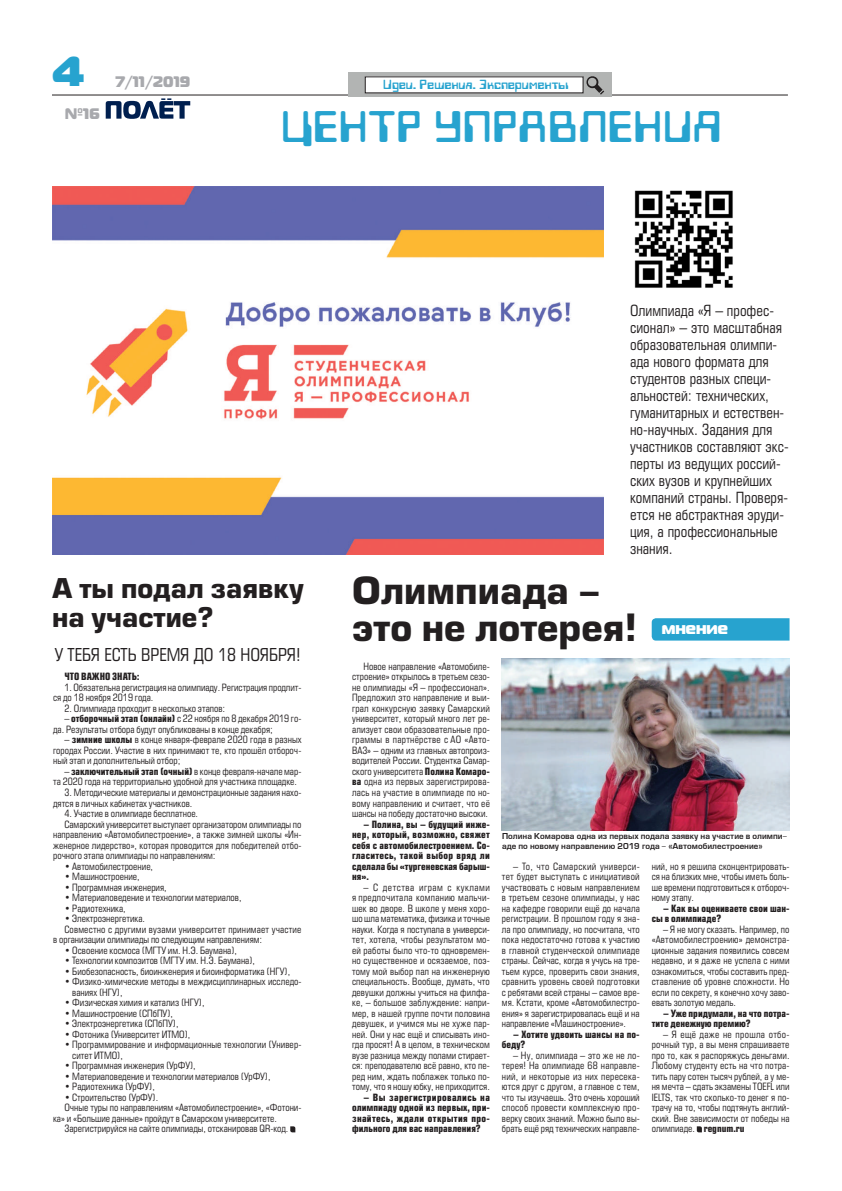
<style>
.page{position:relative;width:842px;height:1191px;background:#fff}
.page>*{position:absolute;margin:0;border:0;box-sizing:border-box;transform-origin:0 0}
.t1{font:48.7px "Techno 28";color:#27a3cf}
.t2{font:41.7px "Magistral Black C";color:#27a3cf}
.t3{font:700 36.7px/37.5px "Europe";color:#231f20}
.t4{font:700 26.6px/28.2px "Europe";color:#231f20}
.t5{font:17.3px "Europe Cond";letter-spacing:.065em;color:#231f20}
.t6{font:16.7px "Magistral Black C";color:#fff}
.t7{font:15.3px "Magistral Black C";color:#a8a9ad}
.t8{font:15px/17px "Europe Cond";color:#231f20}
.t9{font:14.6px "Techno 28";letter-spacing:-.01em;color:#27a3cf}
.t10{font:9.8px/10.5px "Europe Cond";color:#231f20;text-align:justify}
.t11{font:700 9.8px/10.5px "Europe Cond";color:#231f20}
.t12{font:8px/10px "Europe Demi Normal";color:#231f20}
.s1{font-weight:700}
</style>
<div class="page">
<hr style="left:52px;top:95px;width:736px;height:1px;background:#231f20">
<svg style="left:348px;top:72px;width:264px;height:25px;background:#a7a9a8"></svg>
<svg style="left:586px;top:76px;width:18px;height:19px"></svg>
<div style="left:365px;top:77px;width:218px;height:16px;background:#fff"></div>
<svg style="left:697px;top:1126px;width:5px;height:6px"></svg>
<svg style="left:290px;top:1126px;width:5px;height:6px"></svg>
<img style="left:502px;top:658px;width:287px;height:172px">
<img style="left:52px;top:186px;width:551px;height:368px">
<img style="left:634px;top:190px;width:99px;height:98px">
<div style="left:652px;top:618px;width:137px;height:22px;background:#27a3cf"></div>
<svg style="left:106px;top:98px;width:84px;height:21px"></svg>
<h2 class="t2" style="left:52px;top:44px;width:34px">4</h2>
<h3 class="t7" style="left:116px;top:71px;width:76px">7/11/2019</h3>
<h3 class="t9" style="left:383px;top:78px;width:187px">Идеи. Решения. Эксперименты</h3>
<h3 class="t7" style="left:65px;top:103px;width:36px">№16</h3>
<h1 class="t1" style="left:281px;top:104px;width:443px">центр управления</h1>
<h3 class="t4" style="left:52px;top:574px;width:253px">А ты подал заявку на участие?</h3>
<h3 class="t5" style="left:55px;top:644px;width:247px">У тебя есть время до 18 ноября!</h3>
<p class="t11" style="left:64px;top:671px;width:77px">Что важно знать:</p>
<p class="t10" style="left:53px;top:682px;width:250px;text-indent:11px">1. Обязательна регистрация на олимпиаду. Регистрация продлит&shy;ся до 18 ноября 2019 года.</p>
<p class="t10" style="left:64px;top:703px;width:162px">2. Олимпиада проходит в несколько этапов:</p>
<p class="t10" style="left:53px;top:713px;width:250px;text-indent:11px">– <span class="s1">отборочный этап (онлайн)</span> с 22 ноября по 8 декабря 2019 го&shy;да. Результаты отбора будут опубликованы в конце декабря;</p>
<p class="t10" style="left:53px;top:734px;width:250px;text-indent:11px">– <span class="s1">зимние школы</span> в конце января-феврале 2020 года в разных городах России. Участие в них принимают те, кто прошёл отбороч&shy;ный этап и дополнительный отбор;</p>
<p class="t10" style="left:53px;top:766px;width:250px;text-indent:11px">– <span class="s1">заключительный этап (очный)</span> в конце февраля-начале мар&shy;та 2020 года на территориально удобной для участника площадке.</p>
<p class="t10" style="left:53px;top:787px;width:250px;text-indent:11px">3. Методические материалы и демонстрационные задания нахо&shy;дятся в личных кабинетах участников.</p>
<p class="t10" style="left:64px;top:808px;width:135px">4. Участие в олимпиаде бесплатное.</p>
<p class="t10" style="left:64px;top:818px;width:238px">Самарский университет выступает организатором олимпиады по</p>
<p class="t10" style="left:53px;top:829px;width:250px">направлению «Автомобилестроение», а также зимней школы «Ин-</p>
<p class="t10" style="left:53px;top:839px;width:250px">женерное лидерство», которая проводится для победителей отбо-</p>
<p class="t10" style="left:53px;top:850px;width:164px">рочного этапа олимпиады по направлениям:</p>
<p class="t10" style="left:64px;top:860px;width:90px">• Автомобилестроение,</p>
<p class="t10" style="left:64px;top:871px;width:77px">• Машиностроение,</p>
<p class="t10" style="left:64px;top:881px;width:104px">• Программная инженерия,</p>
<p class="t10" style="left:64px;top:892px;width:179px">• Материаловедение и технологии материалов,</p>
<p class="t10" style="left:64px;top:902px;width:63px">• Радиотехника,</p>
<p class="t10" style="left:64px;top:913px;width:82px">• Электроэнергетика.</p>
<p class="t10" style="left:64px;top:923px;width:239px">Совместно с другими вузами университет принимает участие</p>
<p class="t10" style="left:53px;top:934px;width:211px">в организации олимпиады по следующим направлениям:</p>
<p class="t10" style="left:64px;top:944px;width:174px">• Освоение космоса (МГТУ им. Н.Э. Баумана),</p>
<p class="t10" style="left:64px;top:955px;width:192px">• Технологии композитов (МГТУ им. Н.Э. Баумана),</p>
<p class="t10" style="left:64px;top:965px;width:227px">• Биобезопасность, биоинженерия и биоинформатика (НГУ),</p>
<p class="t10" style="left:72px;top:976px;width:231px;text-indent:-8px">• Физико-химические методы в междисциплинарных исследо&shy;ваниях (НГУ),</p>
<p class="t10" style="left:64px;top:997px;width:142px">• Физическая химия и катализ (НГУ),</p>
<p class="t10" style="left:64px;top:1007px;width:110px">• Машиностроение (СПбПУ),</p>
<p class="t10" style="left:64px;top:1018px;width:116px">• Электроэнергетика (СПбПУ),</p>
<p class="t10" style="left:64px;top:1028px;width:128px">• Фотоника (Университет ИТМО),</p>
<p class="t10" style="left:72px;top:1039px;width:231px;text-indent:-8px">• Программирование и информационные технологии (Универ&shy;ситет ИТМО),</p>
<p class="t10" style="left:64px;top:1060px;width:133px">• Программная инженерия (УрФУ),</p>
<p class="t10" style="left:64px;top:1070px;width:208px">• Материаловедение и технологии материалов (УрФУ),</p>
<p class="t10" style="left:64px;top:1081px;width:92px">• Радиотехника (УрФУ),</p>
<p class="t10" style="left:64px;top:1091px;width:95px">• Строительство (УрФУ).</p>
<p class="t10" style="left:64px;top:1102px;width:238px">Очные туры по направлениям «Автомобилестроение», «Фотони-</p>
<p class="t10" style="left:53px;top:1113px;width:225px">ка» и «Большие данные» пройдут в Самарском университете.</p>
<p class="t10" style="left:64px;top:1123px;width:225px">Зарегистрируйся на сайте олимпиады, отсканировав QR-код.</p>
<p class="t8" style="left:630px;top:302px;width:160px">Олимпиада «Я – профес&shy;сионал» – это масштабная образовательная олимпи&shy;ада нового формата для студентов разных специ&shy;альностей: технических, гуманитарных и естествен&shy;но-научных. Задания для участников составляют экс&shy;перты из ведущих россий&shy;ских вузов и крупнейших компаний страны. Проверя&shy;ется не абстрактная эруди&shy;ция, а профессиональные знания.</p>
<h3 class="t3" style="left:352px;top:571px;width:287px">Олимпиада - это не лотерея!</h3>
<h3 class="t6" style="left:662px;top:617px;width:68px">мнение</h3>
<p class="t10" style="left:352px;top:661px;width:139px;text-indent:11px">Новое направление «Автомобиле&shy;строение» открылось в третьем сезо&shy;не олимпиады «Я – профессионал».<br>Предложил это направление и выи&shy;грал конкурсную заявку Самарский университет, который много лет ре&shy;ализует свои образовательные про&shy;граммы в партнёрстве с АО «Авто-ВАЗ» – одним из главных автопроиз&shy;водителей России. Студентка Самар&shy;ского университета <span class="s1">Полина Комаро&shy;ва</span> одна из первых зарегистрирова&shy;лась на участие в олимпиаде по но&shy;вому направлению и считает, что её шансы на победу достаточно высоки.</p>
<p class="t11" style="left:352px;top:818px;width:139px;text-align:justify;text-indent:11px">– Полина, вы – будущий инже&shy;нер, который, возможно, свяжет себя с автомобилестроением. Со&shy;гласитесь, такой выбор вряд ли сделала бы «тургеневская барыш&shy;ня».</p>
<p class="t10" style="left:352px;top:881px;width:139px;text-indent:11px">– С детства играм с куклами я предпочитала компанию мальчи&shy;шек во дворе. В школе у меня хоро&shy;шо шла математика, физика и точные науки. Когда я поступала в универси&shy;тет, хотела, чтобы результатом мо&shy;ей работы было что-то одновремен&shy;но существенное и осязаемое, поэ&shy;тому мой выбор пал на инженерную специальность. Вообще, думать, что девушки должны учиться на филфа&shy;ке, – большое заблуждение: напри&shy;мер, в нашей группе почти половина девушек, и учимся мы не хуже пар&shy;ней. Они у нас ещё и списывать ино&shy;гда просят! А в целом, в техническом вузе разница между полами стирает&shy;ся: преподавателю всё равно, кто пе&shy;ред ним, ждать поблажек только по&shy;тому, что я ношу юбку, не приходится.</p>
<p class="t11" style="left:352px;top:1091px;width:139px;text-align:justify;text-indent:11px">– Вы зарегистрировались на олимпиаду одной из первых, при&shy;знайтесь, ждали открытия про&shy;фильного для вас направления?</p>
<p class="t12" style="left:502px;top:831px;width:286px">Полина Комарова одна из первых подала заявку на участие в олимпи&shy;аде по новому направлению 2019 года - «Автомобилестроение»</p>
<p class="t10" style="left:502px;top:860px;width:139px;text-indent:11px">– То, что Самарский универси&shy;тет будет выступать с инициативой участвовать с новым направлением в третьем сезоне олимпиады, у нас на кафедре говорили ещё до начала регистрации. В прошлом году я зна&shy;ла про олимпиаду, но посчитала, что пока недостаточно готова к участию в главной студенческой олимпиаде страны. Сейчас, когда я учусь на тре&shy;тьем курсе, проверить свои знания, сравнить уровень своей подготовки с ребятами всей страны – самое вре&shy;мя. Кстати, кроме «Автомобилестро&shy;ения» я зарегистрировалась ещё и на направление «Машиностроение».</p>
<p class="t11" style="left:502px;top:1028px;width:139px;text-indent:11px">– Хотите удвоить шансы на по&shy;беду?</p>
<p class="t10" style="left:502px;top:1049px;width:139px;text-indent:11px">– Ну, олимпиада – это же не ло&shy;терея! На олимпиаде 68 направле&shy;ний, и некоторые из них пересека&shy;ются друг с другом, а главное с тем, что ты изучаешь. Это очень хороший способ провести комплексную про&shy;верку своих знаний. Можно было вы&shy;брать ещё ряд технических направле-</p>
<p class="t10" style="left:652px;top:860px;width:139px">ний, но я решила сконцентрировать&shy;ся на близких мне, чтобы иметь боль&shy;ше времени подготовиться к отбороч&shy;ному этапу.</p>
<p class="t11" style="left:652px;top:902px;width:139px;text-indent:11px">– Как вы оцениваете свои шан&shy;сы в олимпиаде?</p>
<p class="t10" style="left:652px;top:923px;width:139px;text-indent:11px">– Я не могу сказать. Например, по «Автомобилестроению» демонстра&shy;ционные задания появились совсем недавно, и я даже не успела с ними ознакомиться, чтобы составить пред&shy;ставление об уровне сложности. Но если по секрету, я конечно хочу заво&shy;евать золотую медаль.</p>
<p class="t11" style="left:652px;top:1007px;width:139px;text-indent:11px">– Уже придумали, на что потра&shy;тите денежную премию?</p>
<p class="t10" style="left:652px;top:1028px;width:139px;text-indent:11px">– Я ещё даже не прошла отбо&shy;рочный тур, а вы меня спрашиваете про то, как я распоряжусь деньгами.<br>Любому студенту есть на что потра&shy;тить пару сотен тысяч рублей, а у ме&shy;ня мечта – сдать экзамены TOEFL или IELTS, так что сколько-то денег я по&shy;трачу на то, чтобы подтянуть англий&shy;ский. Вне зависимости от победы на олимпиаде. <span class="s1">regnum.ru</span></p>
</div>
